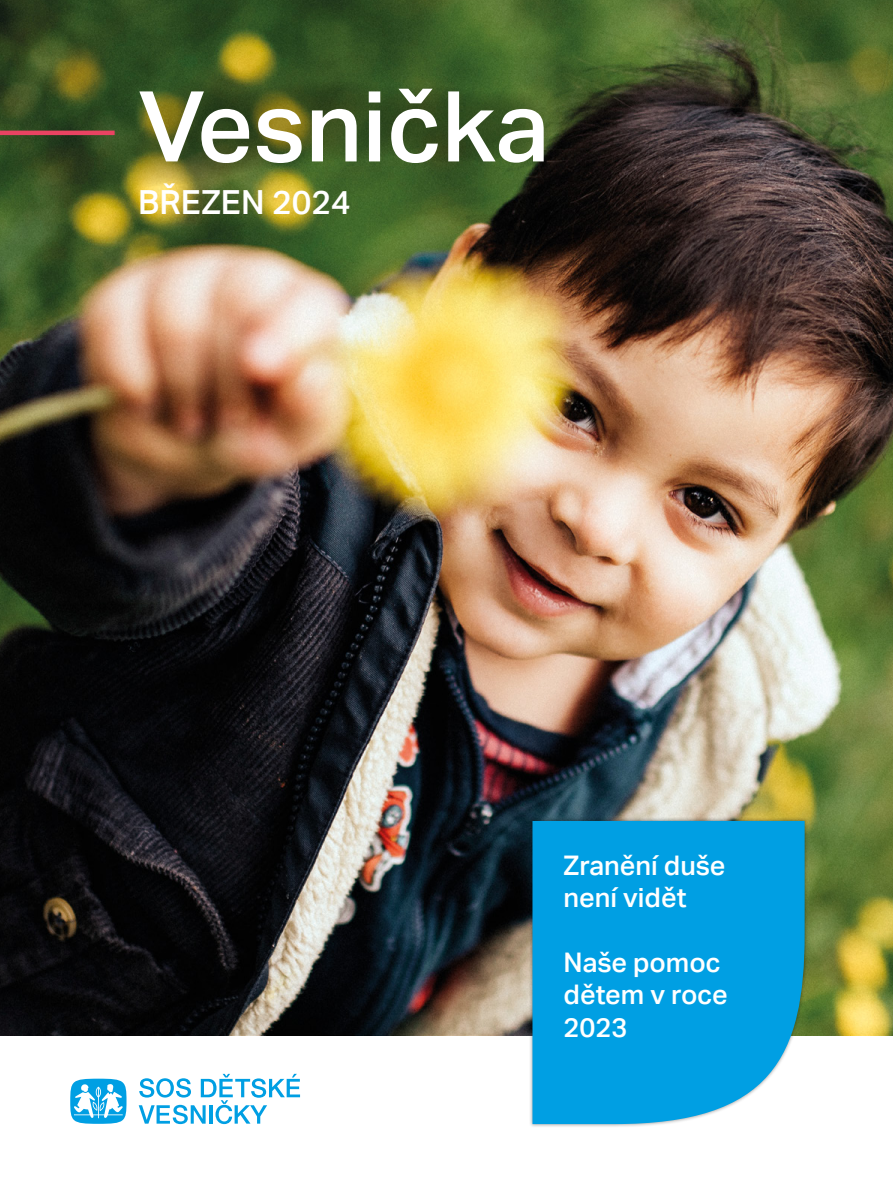
<style>
.page{position:relative;width:893px;height:1191px;background:#fff}
.page>*{position:absolute;margin:0;border:0;box-sizing:border-box;transform-origin:0 0}
.t1{font:500 97.95px "Aktiv Grotesk";color:#fff}
.t2{font:500 33.3px "Aktiv Grotesk";color:#fff}
.t3{font:500 27px/32.4px "Aktiv Grotesk";color:#fff}
</style>
<div class="page">
<img style="left:0;top:0;width:893px;height:1035px">
<div style="left:529px;top:817px;width:279px;height:310px;background:#000;opacity:.35"></div>
<div style="left:532px;top:821px;width:273px;height:303px;background:#009fe3"></div>
<svg style="left:128px;top:74px;width:425px;height:115px;background:#465b23"></svg>
<svg style="left:70px;top:1078px;width:57px;height:45px"></svg>
<svg style="left:139px;top:1073px;width:161px;height:51px"></svg>
<hr style="left:0;top:131px;width:115px;height:4px;background:#e94362">
<h1 class="t1" style="left:138px;top:70px;width:413px">Vesnička</h1>
<p class="t2" style="left:138px;top:183px;width:214px">BŘEZEN 2024</p>
<p class="t3" style="left:564px;top:849px;width:163px">Zranění duše není vidět</p>
<p class="t3" style="left:564px;top:946px;width:166px">Naše pomoc dětem v roce<br>2023</p>
</div>
